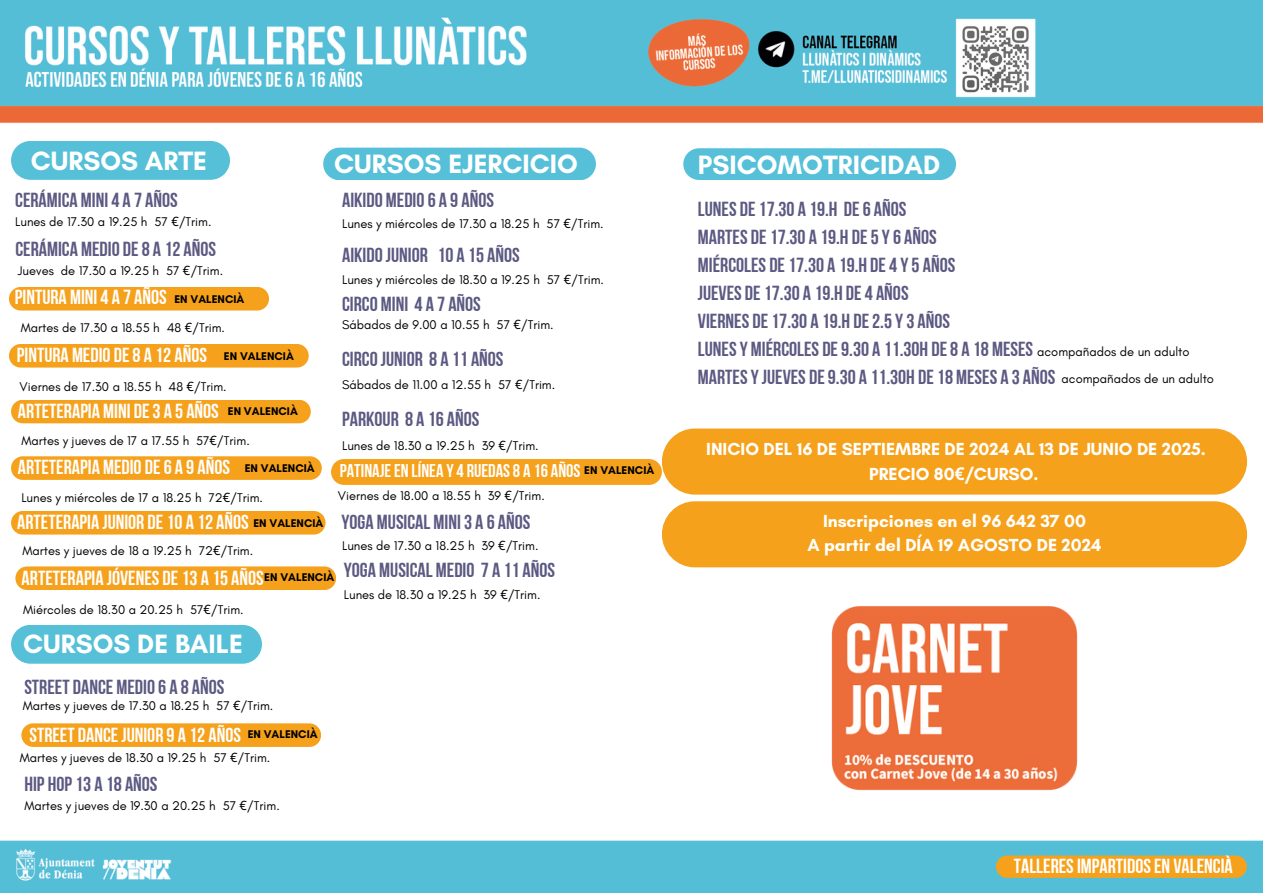
<style>
.page{position:relative;width:1263px;height:894px;background:#fff}
.page>*{position:absolute;margin:0;border:0;box-sizing:border-box;transform-origin:0 0}
.t1{font:700 27px "Glacial Indifference";color:#fff}
.t2{font:20.25px/28.2px "Bebas Neue Cyrillic";color:#5c5982}
.t3{font:20.25px "Bebas Neue Cyrillic";color:#fff}
.t4{font:18.45px "Bebas Neue Cyrillic";color:#fff}
.t5{font:700 17.7px/24.8px "Glacial Indifference";color:#fff;text-align:center}
.t6{font:12.9px "Glacial Indifference";color:#000}
.t7{font:700 11.4px "Glacial Indifference";color:#000}
.s1{font-family:"Noto Sans"}
</style>
<div class="page">
<img style="left:0;top:0;width:1263px;height:892px">
<div style="left:11px;top:141px;width:219px;height:39px;background:#56c0d9"></div>
<div style="left:11px;top:624px;width:251px;height:39px;background:#56c0d9"></div>
<div style="left:323px;top:148px;width:273px;height:32px;background:#56c0d9;border-radius:16px"></div>
<div style="left:683px;top:148px;width:273px;height:32px;background:#56c0d9"></div>
<div style="left:21px;top:723px;width:300px;height:23px;background:#f6a11b;border-radius:12px"></div>
<div style="left:331px;top:459px;width:331px;height:26px;background:#f6a11b"></div>
<div style="left:9px;top:287px;width:260px;height:23px;background:#f6a11b;border-radius:12px"></div>
<div style="left:9px;top:344px;width:300px;height:23px;background:#f6a11b;border-radius:12px"></div>
<div style="left:11px;top:399px;width:300px;height:24px;background:#f6a11b;border-radius:12px"></div>
<div style="left:11px;top:456px;width:311px;height:23px;background:#f6a11b;border-radius:12px"></div>
<div style="left:11px;top:511px;width:315px;height:23px;background:#f6a11b;border-radius:12px"></div>
<div style="left:15px;top:566px;width:321px;height:24px;background:#f6a11b;border-radius:12px"></div>
<div style="left:996px;top:855px;width:251px;height:22px;background:#f6a11b;border-radius:11px"></div>
<div style="left:662px;top:428px;width:585px;height:66px;background:#f6a11b;border-radius:33px"></div>
<div style="left:662px;top:501px;width:585px;height:66px;background:#f6a11b;border-radius:33px"></div>
<img style="left:816px;top:590px;width:277px;height:214px">
<img style="left:933px;top:5px;width:126px;height:117px">
<h5 class="t1" style="left:31px;top:144px;width:178px">CURSOS ARTE</h5>
<h5 class="t1" style="left:334px;top:147px;width:245px">CURSOS EJERCICIO</h5>
<p class="t2" style="left:15px;top:187px;width:164px">CERÁMICA MINI 4 A 7 AÑOS</p>
<h2 class="t6" style="left:15px;top:214px;width:198px">Lunes de 17.30 a 19.25 h 57 <span class="s1">€</span>/Trim.</h2>
<h5 class="t2" style="left:15px;top:236px;width:202px">CERÁMICA MEDIO DE8 A 12 AÑOS</h5>
<h2 class="t6" style="left:18px;top:262px;width:207px">Jueves de 17.30 a 19.25 h 57 <span class="s1">€</span>/Trim.</h2>
<h2 class="t2" style="left:342px;top:188px;width:153px">AIKIDO MEDIO6 A 9 AÑOS</h2>
<h2 class="t6" style="left:342px;top:215px;width:263px">Lunes y miércoles de 17.30 a 18.25 h 57 <span class="s1">€</span>/Trim.</h2>
<h3 class="t2" style="left:342px;top:243px;width:179px">AIKIDOJUNIOR 10 A 15 AÑOS</h3>
<h5 class="t6" style="left:342px;top:271px;width:263px">Lunes y miércoles de 18.30 a 19.25 h 57 <span class="s1">€</span>/Trim.</h5>
<h5 class="t2" style="left:342px;top:292px;width:140px">CIRCO MINI 4 A 7 AÑOS</h5>
<h2 class="t6" style="left:342px;top:317px;width:213px">Sábados de 9.00 a 10.55 h 57 <span class="s1">€</span>/Trim.</h2>
<h2 class="t2" style="left:342px;top:347px;width:163px">CIRCOJUNIOR 8 A 11 AÑOS</h2>
<p class="t6" style="left:342px;top:376px;width:215px">Sábados de 11.00 a 12.55 h 57 <span class="s1">€</span>/Trim.</p>
<p class="t2" style="left:342px;top:406px;width:139px">PARKOUR 8 A 16 AÑOS</p>
<h5 class="t6" style="left:342px;top:437px;width:198px">Lunes de 18.30 a 19.25 h 39 <span class="s1">€</span>/Trim.</h5>
<h5 class="t4" style="left:340px;top:463px;width:242px">PATINAJEEN LÍNEA Y4 RUEDAS8 A 16 AÑOS</h5>
<h4 class="t6" style="left:338px;top:488px;width:208px">Viernes de 18.00 a 18.55 h 39 <span class="s1">€</span>/Trim.</h4>
<h2 class="t2" style="left:342px;top:510px;width:190px">YOGA MUSICAL MINI 3 A 6 AÑOS</h2>
<h2 class="t6" style="left:342px;top:538px;width:198px">Lunes de 17.30 a 18.25 h 39 <span class="s1">€</span>/Trim.</h2>
<p class="t2" style="left:344px;top:558px;width:213px">YOGA MUSICAL MEDIO 7 A 11 AÑOS</p>
<h5 class="t6" style="left:344px;top:587px;width:198px">Lunes de 18.30 a 19.25 h 39 <span class="s1">€</span>/Trim.</h5>
<h5 class="t3" style="left:15px;top:289px;width:153px">PINTURA MINI 4 A 7 AÑOS</h5>
<h2 class="t3" style="left:17px;top:346px;width:192px">PINTURA MEDIO DE8 A 12 AÑOS</h2>
<h2 class="t3" style="left:18px;top:403px;width:202px">ARTETERAPIA MINI DE3 A 5 AÑOS</h2>
<p class="t3" style="left:18px;top:459px;width:214px">ARTETERAPIA MEDIO DE6 A 9 AÑOS</p>
<h5 class="t3" style="left:17px;top:514px;width:233px">ARTETERAPIA JUNIOR DE10 A 12 AÑOS</h5>
<p class="t3" style="left:22px;top:569px;width:244px">ARTETERAPIA JÓVENES DE13 A 15 AÑOS</p>
<h5 class="t7" style="left:174px;top:291px;width:72px">EN VALENCIÀ</h5>
<h5 class="t6" style="left:21px;top:319px;width:206px">Martes de 17.30 a 18.55 h 48 <span class="s1">€</span>/Trim.</h5>
<h1 class="t7" style="left:224px;top:349px;width:72px">EN VALENCIÀ</h1>
<h2 class="t6" style="left:20px;top:378px;width:209px">Viernes de 17.30 a 18.55 h 48 <span class="s1">€</span>/Trim.</h2>
<h2 class="t7" style="left:228px;top:404px;width:72px">EN VALENCIÀ</h2>
<h5 class="t6" style="left:21px;top:433px;width:230px">Martes y jueves de 17 a 17.55 h 57<span class="s1">€</span>/Trim.</h5>
<h5 class="t7" style="left:245px;top:461px;width:72px">EN VALENCIÀ</h5>
<p class="t7" style="left:584px;top:463px;width:72px">EN VALENCIÀ</p>
<p class="t6" style="left:21px;top:489px;width:243px">Lunes y miércoles de 17 a 18.25 h 72<span class="s1">€</span>/Trim.</p>
<h2 class="t7" style="left:253px;top:515px;width:72px">EN VALENCIÀ</h2>
<h2 class="t6" style="left:22px;top:542px;width:232px">Martes y jueves de 18 a 19.25 h 72<span class="s1">€</span>/Trim.</h2>
<p class="t7" style="left:264px;top:570px;width:72px">EN VALENCIÀ</p>
<h2 class="t6" style="left:23px;top:601px;width:222px">Miércoles de 18.30 a 20.25 h 57<span class="s1">€</span>/Trim.</h2>
<h2 class="t1" style="left:23px;top:627px;width:221px">CURSOS DE BAILE</h2>
<h5 class="t2" style="left:24px;top:674px;width:202px">STREET DANCE MEDIO6 A 8 AÑOS</h5>
<h5 class="t6" style="left:23px;top:697px;width:252px">Martes y jueves de 17.30 a 18.25 h 57 <span class="s1">€</span>/Trim.</h5>
<h2 class="t3" style="left:29px;top:726px;width:213px">STREET DANCEJUNIOR 9 A 12 AÑOS</h2>
<h5 class="t6" style="left:20px;top:749px;width:252px">Martes y jueves de 18.30 a 19.25 h 57 <span class="s1">€</span>/Trim.</h5>
<h5 class="t2" style="left:24px;top:771px;width:135px">HIP HOP13 A 18 AÑOS</h5>
<p class="t6" style="left:24px;top:797px;width:257px">Martes y jueves de 19.30 a 20.25 h 57 <span class="s1">€</span>/Trim.</p>
<h5 class="t7" style="left:248px;top:727px;width:72px">EN VALENCIÀ</h5>
<h1 class="t1" style="left:698px;top:148px;width:244px">PSICOMOTRICIDAD</h1>
<h2 class="t2" style="left:698px;top:196px;width:359px">LUNES DE17.30 A 19.H DE6 AÑOS<br>MARTES DE17.30 A 19.H DE5Y6 AÑOS<br>MIÉRCOLES DE17.30 A 19.H DE4Y5 AÑOS<br>JUEVES DE17.30 A 19.H DE4 AÑOS<br>VIERNES DE17.30 A 19.H DE2.5Y3 AÑOS<br>LUNESY MIÉRCOLES DE9.30 A 11.30H DE8 A 18 MESES MARTESYJUEVES DE9.30 A 11.30H DE18 MESES A 3 AÑOS</h2>
<h5 class="t6" style="left:1037px;top:344px;width:154px">acompañados de un adulto</h5>
<h2 class="t6" style="left:1062px;top:371px;width:154px">acompañados de un adulto</h2>
<h5 class="t5" style="left:706px;top:436px;width:501px">INICIO DEL 16 DE SEPTIEMBRE DE 2024 AL 13 DE JUNIO DE 2025.<br>PRECIO 80<span class="s1">€</span>/CURSO.</h5>
<h2 class="t5" style="left:807px;top:508px;width:296px">Inscripciones en el 96 642 37 00<br>A partir del DÍA 19 AGOSTO DE 2024</h2>
<h2 class="t3" style="left:1014px;top:857px;width:220px">TALLERESIMPARTIDOSEN VALENCIÀ</h2>
</div>
